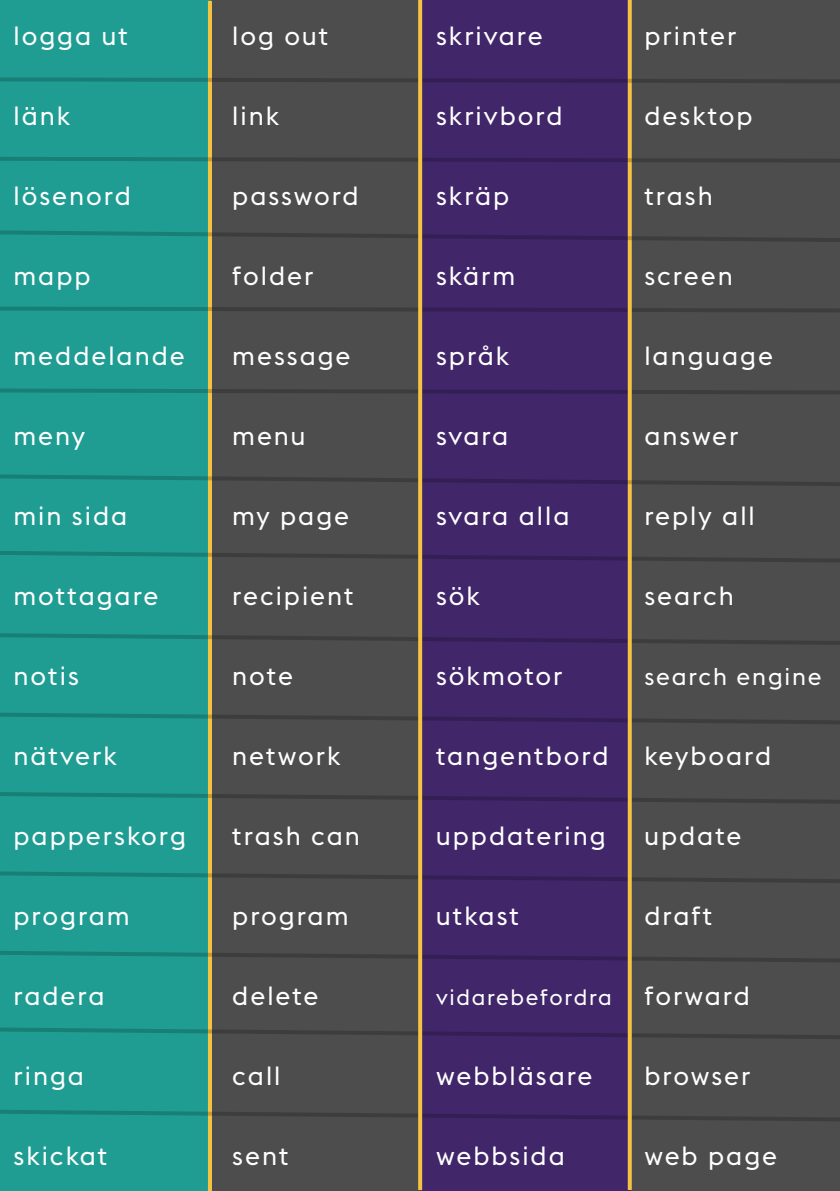
<style>
.page{position:relative;width:840px;height:1191px;background:#fff}
.page>*{position:absolute;margin:0;border:0;box-sizing:border-box;transform-origin:0 0}
.t1{font:26px "Stockholm Type";letter-spacing:.075em;color:#fff}
.t2{font:24px "Stockholm Type";letter-spacing:.075em;color:#fff}
.t3{font:22px "Stockholm Type";letter-spacing:.075em;color:#fff}
.s1{font-size:26px}
</style>
<div class="page">
<div style="left:0;top:0;width:839px;height:1191px;background:#4d4d4d"></div>
<div style="left:0;top:0;width:210px;height:1191px;background:#209d93"></div>
<hr style="left:208px;top:1px;width:4px;height:1190px;background:#f5c241">
<div style="left:422px;top:0;width:208px;height:1191px;background:#41276a"></div>
<svg style="left:0;top:549px;width:839px;height:15px"></svg>
<svg style="left:0;top:631px;width:839px;height:16px"></svg>
<svg style="left:0;top:710px;width:839px;height:16px"></svg>
<svg style="left:0;top:790px;width:839px;height:15px"></svg>
<svg style="left:0;top:869px;width:839px;height:16px"></svg>
<svg style="left:0;top:948px;width:839px;height:16px"></svg>
<svg style="left:0;top:1025px;width:839px;height:16px"></svg>
<svg style="left:0;top:1107px;width:839px;height:16px"></svg>
<svg style="left:0;top:304px;width:839px;height:10px"></svg>
<svg style="left:0;top:386px;width:839px;height:10px"></svg>
<svg style="left:627px;top:0;width:4px;height:1190px;background:#d1a348"></svg>
<svg style="left:0;top:228px;width:839px;height:16px"></svg>
<svg style="left:0;top:472px;width:839px;height:16px"></svg>
<svg style="left:0;top:155px;width:839px;height:10px"></svg>
<svg style="left:0;top:75px;width:839px;height:10px"></svg>
<svg style="left:418px;top:0;width:4px;height:1190px;background:#edbc41"></svg>
<p class="t1" style="left:14px;top:18px;width:116px">logga ut</p>
<p class="t1" style="left:232px;top:18px;width:98px">log out</p>
<p class="t1" style="left:436px;top:18px;width:108px">skrivare</p>
<p class="t1" style="left:644px;top:18px;width:93px">printer</p>
<p class="t1" style="left:14px;top:98px;width:58px">länk</p>
<p class="t1" style="left:232px;top:98px;width:48px">link</p>
<p class="t1" style="left:436px;top:98px;width:128px">skrivbord</p>
<p class="t1" style="left:644px;top:98px;width:110px">desktop</p>
<p class="t1" style="left:14px;top:178px;width:119px">lösenord</p>
<p class="t1" style="left:232px;top:178px;width:128px">password</p>
<p class="t1" style="left:436px;top:178px;width:75px">skräp</p>
<p class="t1" style="left:644px;top:178px;width:70px">trash</p>
<p class="t1" style="left:14px;top:258px;width:78px">mapp</p>
<p class="t1" style="left:232px;top:258px;width:83px">folder</p>
<p class="t1" style="left:436px;top:258px;width:81px">skärm</p>
<p class="t1" style="left:644px;top:258px;width:90px">screen</p>
<p class="t1" style="left:14px;top:338px;width:173px">meddelande</p>
<p class="t1" style="left:232px;top:338px;width:120px">message</p>
<p class="t1" style="left:436px;top:338px;width:75px">språk</p>
<p class="t1" style="left:644px;top:338px;width:130px">language</p>
<p class="t1" style="left:14px;top:418px;width:73px">meny</p>
<p class="t1" style="left:232px;top:418px;width:75px">menu</p>
<p class="t1" style="left:436px;top:418px;width:74px">svara</p>
<p class="t1" style="left:644px;top:418px;width:96px">answer</p>
<p class="t1" style="left:14px;top:498px;width:115px">min sida</p>
<p class="t1" style="left:232px;top:498px;width:118px">my page</p>
<p class="t1" style="left:436px;top:498px;width:135px">svara alla</p>
<p class="t1" style="left:644px;top:498px;width:112px">reply all</p>
<p class="t1" style="left:14px;top:578px;width:146px">mottagare</p>
<p class="t1" style="left:232px;top:578px;width:123px">recipient</p>
<p class="t1" style="left:436px;top:578px;width:45px">sök</p>
<p class="t1" style="left:644px;top:578px;width:91px">search</p>
<p class="t1" style="left:14px;top:658px;width:67px">notis</p>
<p class="t1" style="left:232px;top:658px;width:62px">note</p>
<p class="t1" style="left:436px;top:658px;width:128px">sökmotor</p>
<p class="t2" style="left:644px;top:660px;width:178px">search engine</p>
<p class="t1" style="left:14px;top:738px;width:105px">nätverk</p>
<p class="t1" style="left:232px;top:738px;width:110px">network</p>
<p class="t1" style="left:436px;top:738px;width:174px">tangentbord</p>
<p class="t1" style="left:644px;top:738px;width:128px">keyboard</p>
<p class="t1" style="left:14px;top:818px;width:174px">papperskorg</p>
<p class="t1" style="left:232px;top:818px;width:129px">trash can</p>
<p class="t1" style="left:436px;top:818px;width:171px">uppdatering</p>
<p class="t1" style="left:644px;top:818px;width:99px">update</p>
<p class="t1" style="left:14px;top:898px;width:118px">program</p>
<p class="t1" style="left:232px;top:898px;width:118px">program</p>
<p class="t1" style="left:436px;top:898px;width:85px">utkast</p>
<p class="t1" style="left:644px;top:898px;width:69px">draft</p>
<p class="t1" style="left:14px;top:978px;width:92px">radera</p>
<p class="t1" style="left:232px;top:978px;width:88px">delete</p>
<p class="t3" style="left:436px;top:982px;width:315px">vidarebefordra <span class="s1">forward</span></p>
<p class="t1" style="left:14px;top:1058px;width:72px">ringa</p>
<p class="t1" style="left:232px;top:1058px;width:50px">call</p>
<p class="t1" style="left:436px;top:1058px;width:158px">webbläsare</p>
<p class="t1" style="left:644px;top:1058px;width:108px">browser</p>
<p class="t1" style="left:14px;top:1138px;width:95px">skickat</p>
<p class="t1" style="left:232px;top:1138px;width:58px">sent</p>
<p class="t1" style="left:436px;top:1138px;width:130px">webbsida</p>
<p class="t1" style="left:644px;top:1138px;width:134px">web page</p>
</div>
